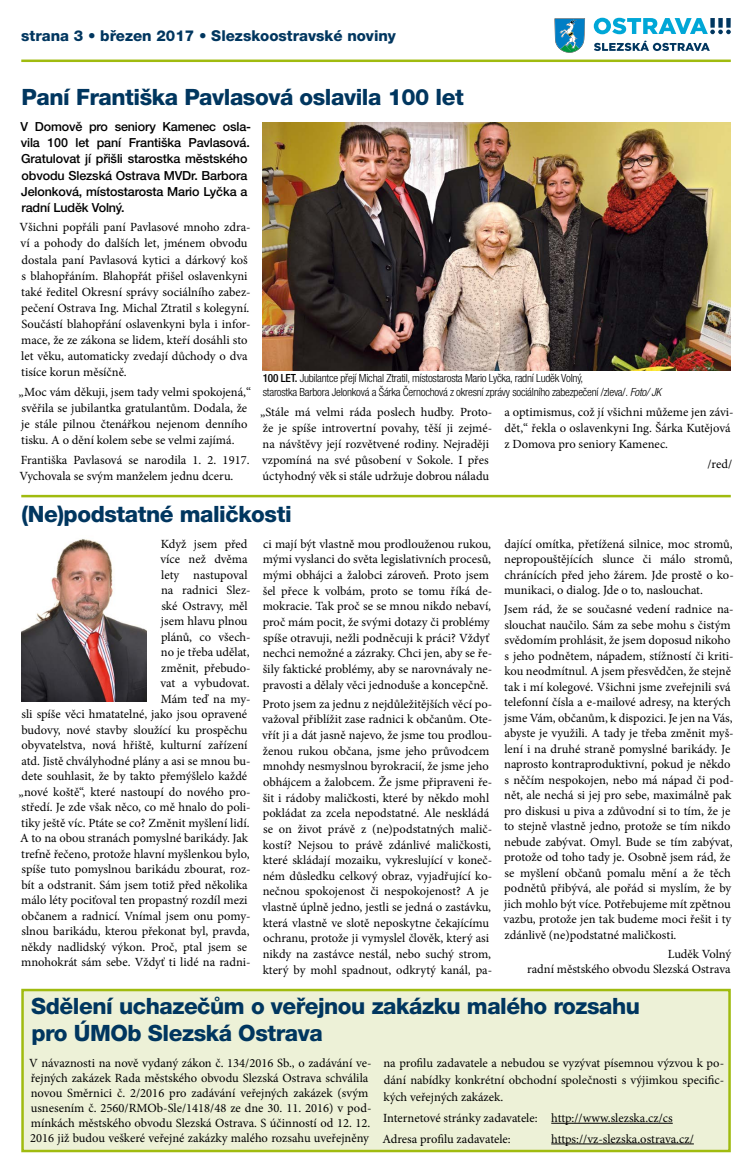
<style>
.page{position:relative;width:745px;height:1170px;background:#fff}
.page>*{position:absolute;margin:0;border:0;box-sizing:border-box;transform-origin:0 0}
.t1{font:800 22.5px/27px "Helvetica Neue LT Pro";letter-spacing:-.02em;color:#00365f}
.t2{font:800 15px "Helvetica Neue LT Pro";color:#00365f}
.t3{font:12.5px/15.5px "Minion Pro";color:#000}
.t4{font:500 12.5px/16.1px "Helvetica Neue LT Pro";letter-spacing:-.01em;color:#000}
.t5{font:300 condensed 11.25px/13.5px "Helvetica Neue LT Pro";letter-spacing:-.02em;color:#000}
.s1{font-weight:500}
.s2{font-style:italic}
</style>
<div class="page">
<div style="left:23px;top:989px;width:706px;height:161px;background:#edf1d7"></div>
<hr style="left:551px;top:1122px;width:121px;height:1px;background:#000">
<hr style="left:551px;top:1143px;width:142px;height:1px;background:#000">
<div style="left:21px;top:988px;width:709px;height:164px;border:2px solid #a0bb0f"></div>
<svg style="left:554px;top:18px;width:31px;height:35px"></svg>
<svg style="left:593px;top:18px;width:137px;height:16px"></svg>
<svg style="left:594px;top:40px;width:115px;height:11px"></svg>
<hr style="left:21px;top:60px;width:709px;height:2px;background:#a0bb0f">
<img style="left:262px;top:122px;width:468px;height:248px">
<img style="left:21px;top:539px;width:125px;height:162px">
<hr style="left:21px;top:495px;width:709px;height:2px;background:#a0bb0f">
<p class="t2" style="left:21px;top:27px;width:376px">strana 3 • březen 2017 • Slezskoostravské noviny</p>
<h1 class="t1" style="left:22px;top:83px;width:443px">Paní Františka Pavlasová oslavila 100 let</h1>
<p class="t4" style="left:21px;top:118px;width:232px">V Domově pro seniory Kamenec osla&shy;vila 100 let paní Františka Pavlasová.<br>Gratulovat jí přišli starostka městského obvodu Slezská Ostrava MVDr. Barbora Jelonková, místostarosta Mario Lyčka a radní Luděk Volný.</p>
<p class="t3" style="left:19px;top:219px;width:232px;line-height:16.1px">Všichni popřáli paní Pavlasové mnoho zdra&shy;ví a pohody do dalších let, jménem obvodu dostala paní Pavlasová kytici a dárkový koš s blahopřáním. Blahopřát přišel oslavenkyni také ředitel Okresní správy sociálního zabez&shy;pečení Ostrava Ing. Michal Ztratil s kolegyní.<br>Součástí blahopřání oslavenkyni byla i infor&shy;mace, že ze zákona se lidem, kteří dosáhli sto let věku, automaticky zvedají důchody o dva tisíce korun měsíčně.</p>
<p class="t3" style="left:19px;top:384px;width:234px;line-height:16.1px">„Moc vám děkuji, jsem tady velmi spokojená,“ svěřila se jubilantka gratulantům. Dodala, že je stále pilnou čtenářkou nejenom denního tisku. A o dění kolem sebe se velmi zajímá.</p>
<p class="t3" style="left:19px;top:451px;width:231px;line-height:16.1px">Františka Pavlasová se narodila 1. 2. 1917.<br>Vychovala se svým manželem jednu dceru.</p>
<p class="t5" style="left:262px;top:371px;width:400px"><span class="s1">100 LET.</span> Jubilantce přejí Michal Ztratil, místostarosta Mario Lyčka, radní Luděk Volný,<br>starostka Barbora Jelonková a Šárka Černochová z okresní zprávy sociálního zabezpečení /zleva/. <span class="s2">Foto/ JK</span></p>
<p class="t3" style="left:260px;top:404px;width:233px;line-height:15.9px">„Stále má velmi ráda poslech hudby. Proto&shy;že je spíše introvertní povahy, těší ji zejmé&shy;na návštěvy její rozvětvené rodiny. Nejraději vzpomíná na své působení v Sokole. I přes úctyhodný věk si stále udržuje dobrou náladu</p>
<p class="t3" style="left:504px;top:404px;width:231px;line-height:15.9px">a optimismus, což jí všichni můžeme jen závi&shy;dět,“ řekla o oslavenkyni Ing. Šárka Kutějová z Domova pro seniory Kamenec.</p>
<p class="t3" style="left:707px;top:456px;width:26px">/red/</p>
<h1 class="t1" style="left:22px;top:500px;width:271px">(Ne)podstatné maličkosti</h1>
<p class="t3" style="left:19px;top:536px;width:233px;text-align:right">Když jsem před<br>více než dvěma<br>lety nastupoval<br>na radnici Slez-<br>ské Ostravy, měl<br>jsem hlavu plnou<br>plánů, co všech-<br>no je třeba udělat,<br>změnit, přebudo-<br>vat a vybudovat.<br>Mám teď na my-<br>sli spíše věci hmatatelné, jako jsou opravené budovy, nové stavby sloužící ku prospěchu obyvatelstva, nová hřiště, kulturní zařízení atd. Jistě chvályhodné plány a asi se mnou bu&shy;dete souhlasit, že by takto přemýšlelo každé „nové koště“, které nastoupí do nového pro&shy;středí. Je zde však něco, co mě hnalo do poli&shy;tiky ještě víc. Ptáte se co? Změnit myšlení lidí.<br>A to na obou stranách pomyslné barikády. Jak trefně řečeno, protože hlavní myšlenkou bylo, spíše tuto pomyslnou barikádu zbourat, roz&shy;bít a odstranit. Sám jsem totiž před několika málo léty pociťoval ten propastný rozdíl mezi občanem a radnicí. Vnímal jsem onu pomy&shy;slnou barikádu, kterou překonat byl, pravda, někdy nadlidský výkon. Proč, ptal jsem se mnohokrát sám sebe. Vždyť ti lidé na radni-</p>
<p class="t3" style="left:262px;top:536px;width:231px">ci mají být vlastně mou prodlouženou rukou, mými vyslanci do světa legislativních procesů, mými obhájci a žalobci zároveň. Proto jsem šel přece k volbám, proto se tomu říká de&shy;mokracie. Tak proč se se mnou nikdo nebaví, proč mám pocit, že svými dotazy či problémy spíše otravuji, nežli podněcuji k práci? Vždyť nechci nemožné a zázraky. Chci jen, aby se ře&shy;šily faktické problémy, aby se narovnávaly ne&shy;pravosti a dělaly věci jednoduše a koncepčně.</p>
<p class="t3" style="left:262px;top:696px;width:231px">Proto jsem za jednu z nejdůležitějších věcí po&shy;važoval přiblížit zase radnici k občanům. Ote&shy;vřít ji a dát jasně najevo, že jsme tou prodlou&shy;ženou rukou občana, jsme jeho průvodcem mnohdy nesmyslnou byrokracií, že jsme jeho obhájcem a žalobcem. Že jsme připraveni ře&shy;šit i rádoby maličkosti, které by někdo mohl pokládat za zcela nepodstatné. Ale neskládá se on život právě z (ne)podstatných malič&shy;kostí? Nejsou to právě zdánlivé maličkosti, které skládají mozaiku, vykreslující v koneč&shy;ném důsledku celkový obraz, vyjadřující ko&shy;nečnou spokojenost či nespokojenost? A je vlastně úplně jedno, jestli se jedná o zastávku, která vlastně ve slotě neposkytne čekajícímu ochranu, protože ji vymyslel člověk, který asi nikdy na zastávce nestál, nebo suchý strom, který by mohl spadnout, odkrytý kanál, pa-</p>
<p class="t3" style="left:504px;top:536px;width:231px;text-align:justify">dající omítka, přetížená silnice, moc stromů, nepropouštějících slunce či málo stromů, chránících před jeho žárem. Jde prostě o ko&shy;munikaci, o dialog. Jde o to, naslouchat.</p>
<p class="t3" style="left:503px;top:601px;width:231px">Jsem rád, že se současné vedení radnice na&shy;slouchat naučilo. Sám za sebe mohu s čistým svědomím prohlásit, že jsem doposud nikoho s jeho podnětem, nápadem, stížností či kriti&shy;kou neodmítnul. A jsem přesvědčen, že stejně tak i mí kolegové. Všichni jsme zveřejnili svá telefonní čísla a e-mailové adresy, na kterých jsme Vám, občanům, k dispozici. Je jen na Vás, abyste je využili. A tady je třeba změnit myš&shy;lení i na druhé straně pomyslné barikády. Je naprosto kontraproduktivní, pokud je někdo s něčím nespokojen, nebo má nápad či pod&shy;nět, ale nechá si jej pro sebe, maximálně pak pro diskusi u piva a zdůvodní si to tím, že je to stejně vlastně jedno, protože se tím nikdo nebude zabývat. Omyl. Bude se tím zabývat, protože od toho tady je. Osobně jsem rád, že se myšlení občanů pomalu mění a že těch podnětů přibývá, ale pořád si myslím, že by jich mohlo být více. Potřebujeme mít zpětnou vazbu, protože jen tak budeme moci řešit i ty zdánlivě (ne)podstatné maličkosti.</p>
<p class="t3" style="left:526px;top:945px;width:205px;text-align:right">Luděk Volný<br>radní městského obvodu Slezská Ostrava</p>
<h1 class="t1" style="left:31px;top:992px;width:610px">Sdělení uchazečům o veřejnou zakázku malého rozsahu pro ÚMOb Slezská Ostrava</h1>
<p class="t3" style="left:29px;top:1055px;width:344px;line-height:15px">V návaznosti na nově vydaný zákon č. 134/2016 Sb., o zadávání ve&shy;řejných zakázek Rada městského obvodu Slezská Ostrava schválila novou Směrnici č. 2/2016 pro zadávání veřejných zakázek (svým usnesením č. 2560/RMOb-Sle/1418/48 ze dne 30. 11. 2016) v pod&shy;mínkách městského obvodu Slezská Ostrava. S účinností od 12. 12.<br>2016 již budou veškeré veřejné zakázky malého rozsahu uveřejněny</p>
<p class="t3" style="left:383px;top:1054px;width:342px;line-height:17.1px;text-align:justify">na profilu zadavatele a nebudou se vyzývat písemnou výzvou k po&shy;dání nabídky konkrétní obchodní společnosti s výjimkou specific&shy;kých veřejných zakázek.</p>
<p class="t3" style="left:382px;top:1107px;width:291px;line-height:20.6px">Internetové stránky zadavatele: http://www.slezska.cz/cs<br>Adresa profilu zadavatele:</p>
<p class="t3" style="left:551px;top:1130px;width:144px">https://vz-slezska.ostrava.cz/</p>
</div>
